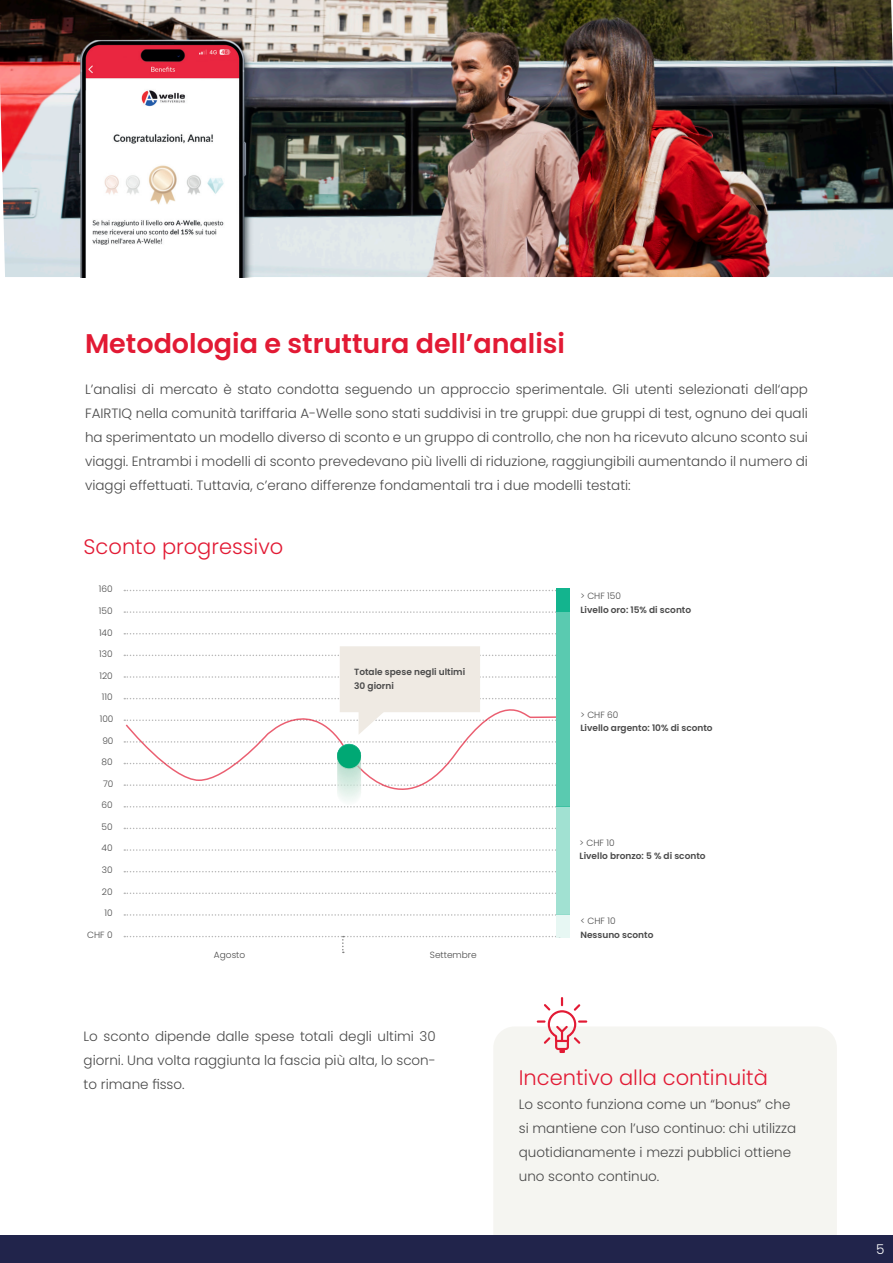
<style>
.page{position:relative;width:893px;height:1263px;background:#fff}
.page>*{position:absolute;margin:0;border:0;box-sizing:border-box;transform-origin:0 0}
.t1{font:600 27px "Poppins";color:#e21a34}
.t2{font:300 21px "Poppins";color:#e21a34}
.Text{font:300 13.5px/24px "Poppins";color:#4a4a4a;text-align:justify}
.t3{font:300 13.5px "Poppins";color:#fff}
.t4{font:600 9px/13.5px "Poppins";color:#4a4a4a}
.t5{font:300 9px "Poppins";color:#4a4a4a}
.s1{font-weight:300}
</style>
<div class="page">
<div style="left:0;top:1235px;width:893px;height:28px;background:#21244b"></div>
<div style="left:493px;top:1026px;width:344px;height:229px;background:#f2f1ec;border-radius:21px"></div>
<img style="left:0;top:0;width:893px;height:277px">
<img style="left:72px;top:34px;width:196px;height:244px">
<svg style="left:537px;top:997px;width:50px;height:56px"></svg>
<svg style="left:124px;top:914px;width:432px;height:2px"></svg>
<svg style="left:124px;top:892px;width:432px;height:2px"></svg>
<svg style="left:124px;top:871px;width:432px;height:1px"></svg>
<svg style="left:124px;top:849px;width:432px;height:2px"></svg>
<svg style="left:124px;top:828px;width:432px;height:1px"></svg>
<svg style="left:124px;top:611px;width:432px;height:2px"></svg>
<svg style="left:124px;top:633px;width:432px;height:1px"></svg>
<svg style="left:124px;top:590px;width:432px;height:1px"></svg>
<svg style="left:124px;top:936px;width:432px;height:17px"></svg>
<div style="left:556px;top:612px;width:13px;height:195px;background:#5acab0"></div>
<div style="left:556px;top:807px;width:13px;height:108px;background:#a1e1d2"></div>
<div style="left:556px;top:915px;width:13px;height:23px;background:#e7f7f3"></div>
<div style="left:556px;top:589px;width:13px;height:23px;background:#13b48e"></div>
<svg style="left:124px;top:646px;width:436px;height:161px"></svg>
<div style="left:337px;top:744px;width:24px;height:24px;background:#00a874;border-radius:50%"></div>
<div style="left:446px;top:1235px;width:400px;height:28px;background:#21244b"></div>
<h3 class="t1" style="left:85px;top:327px;width:482px">Metodologia e struttura dell’analisi</h3>
<p class="Text" style="left:85px;top:377px;width:724px">L’analisi di mercato è stato condotta seguendo un approccio sperimentale. Gli utenti selezionati dell‘app FAIRTIQ nella comunità tariffaria A-Welle sono stati suddivisi in tre gruppi: due gruppi di test, ognuno dei quali ha sperimentato un modello diverso di sconto e un gruppo di controllo, che non ha ricevuto alcuno sconto sui viaggi. Entrambi i modelli di sconto prevedevano più livelli di riduzione, raggiungibili aumentando il numero di viaggi effettuati. Tuttavia, c’erano differenze fondamentali tra i due modelli testati:</p>
<h2 class="t2" style="left:84px;top:534px;width:201px">Sconto progressivo</h2>
<p class="t5" style="left:99px;top:584px;width:15px">160</p>
<p class="t5" style="left:99px;top:605px;width:15px">150</p>
<p class="t5" style="left:99px;top:627px;width:15px">140</p>
<p class="t5" style="left:99px;top:649px;width:15px">130</p>
<p class="t5" style="left:99px;top:670px;width:15px">120</p>
<p class="t5" style="left:102px;top:692px;width:12px">110</p>
<p class="t5" style="left:100px;top:713px;width:15px">100</p>
<p class="t5" style="left:102px;top:735px;width:13px">90</p>
<p class="t5" style="left:102px;top:757px;width:13px">80</p>
<p class="t5" style="left:103px;top:778px;width:12px">70</p>
<p class="t5" style="left:101px;top:800px;width:13px">60</p>
<p class="t5" style="left:102px;top:821px;width:13px">50</p>
<p class="t5" style="left:102px;top:843px;width:13px">40</p>
<p class="t5" style="left:102px;top:865px;width:12px">30</p>
<p class="t5" style="left:105px;top:908px;width:10px">10</p>
<p class="t5" style="left:102px;top:886px;width:12px">20</p>
<p class="t5" style="left:87px;top:929px;width:27px">CHF 0</p>
<p class="t4" style="left:354px;top:665px;width:113px">Totale spese negli ultimi<br>30 giorni</p>
<p class="t5" style="left:214px;top:950px;width:33px">Agosto</p>
<p class="t5" style="left:430px;top:950px;width:48px">Settembre</p>
<p class="Text" style="left:84px;top:1024px;width:354px">Lo sconto dipende dalle spese totali degli ultimi 30 giorni. Una volta raggiunta la fascia più alta, lo scon&shy;to rimane fisso.</p>
<p class="t4" style="left:580px;top:589px;width:112px"><span class="s1">&gt; CHF 150<br></span>Livello oro: 15% di sconto</p>
<p class="t4" style="left:580px;top:708px;width:134px"><span class="s1">&gt; CHF 60<br></span>Livello argento: 10% di sconto</p>
<p class="t4" style="left:580px;top:836px;width:128px"><span class="s1">&gt; CHF 10<br></span>Livello bronzo: 5 % di sconto</p>
<p class="t4" style="left:580px;top:914px;width:75px"><span class="s1">&lt; CHF 10<br></span>Nessuno sconto</p>
<h2 class="t2" style="left:519px;top:1065px;width:251px">Incentivo alla continuità</h2>
<h2 class="Text" style="left:519px;top:1092px;width:279px;text-align:left">Lo sconto funziona come un “bonus” che si mantiene con l’uso continuo: chi utilizza quotidianamente i mezzi pubblici ottiene uno sconto continuo.</h2>
<p class="t3" style="left:876px;top:1241px;width:10px">5</p>
</div>
